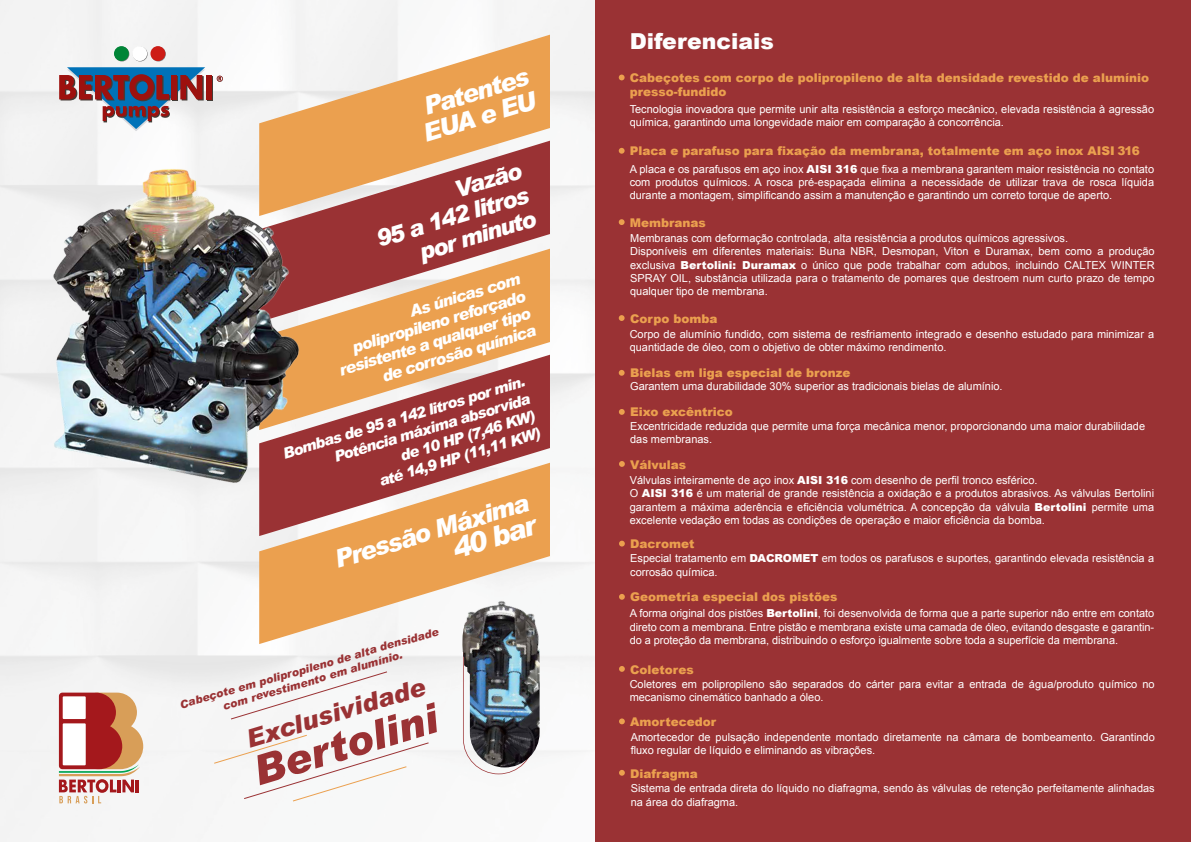
<style>
.page{position:relative;width:1191px;height:842px;background:#fff}
.page>*{position:absolute;margin:0;border:0;box-sizing:border-box;transform-origin:0 0}
.t1{font:italic 900 41px "Arial";color:#9a3234}
.t2{font:italic 900 27.8px "Arial";color:#fff}
.t3{font:italic 900 24.8px/25px "Arial";color:#fff;text-align:center}
.t4{font:italic 900 24.8px "Arial";color:#9a3234}
.t5{font:italic 900 23px/25px "Arial";color:#fff;text-align:right}
.t6{font:900 22px "Arial";color:#fefefe}
.t7{font:italic 900 16px/18px "Arial";color:#fff;text-align:right}
.t8{font:italic 900 15px/18px "Arial";color:#fff;text-align:right}
.t9{font:900 12px/14.4px "Arial";color:#eba04f}
.t10{font:11px/13.2px "Arial";color:#fff}
.t11{font:italic 900 11px/13px "Arial";color:#9a3234;text-align:center}
.s1{font-weight:900}
</style>
<div class="page">
<div style="left:0;top:0;width:595px;height:842px;background:#f5f5f5"></div>
<div style="left:57px;top:72px;width:24px;height:25px;background:#f5f5f5"></div>
<div style="left:57px;top:76px;width:24px;height:28px;background:#efefef"></div>
<div style="left:204px;top:72px;width:12px;height:23px;background:#f9f9f9"></div>
<svg style="left:205px;top:91px;width:11px;height:13px"></svg>
<div style="left:56px;top:73px;width:22px;height:27px;background:#f5f5f5"></div>
<div style="left:56px;top:76px;width:24px;height:27px;background:#f4f4f5"></div>
<svg style="left:205px;top:75px;width:10px;height:28px"></svg>
<svg style="left:59px;top:67px;width:146px;height:64px"></svg>
<svg style="left:158px;top:103px;width:13px;height:2px"></svg>
<svg style="left:158px;top:105px;width:14px;height:15px"></svg>
<svg style="left:217px;top:76px;width:6px;height:6px"></svg>
<div style="left:114px;top:46px;width:15px;height:15px;background:#008537;border-radius:50%"></div>
<svg style="left:133px;top:47px;width:15px;height:14px"></svg>
<div style="left:132px;top:46px;width:15px;height:15px;background:#fff;border-radius:50%"></div>
<svg style="left:151px;top:47px;width:15px;height:14px"></svg>
<div style="left:150px;top:46px;width:15px;height:15px;background:#cd1c16;border-radius:50%"></div>
<div style="left:595px;top:0;width:596px;height:842px;background:#9a3234"></div>
<svg style="left:259px;top:35px;width:291px;height:106px;fill:#eba04f"></svg>
<svg style="left:259px;top:141px;width:291px;height:108px;background:#b96551"></svg>
<svg style="left:308px;top:249px;width:242px;height:106px;background:#da935f"></svg>
<svg style="left:259px;top:536px;width:291px;height:108px;fill:#eba04f"></svg>
<svg style="left:259px;top:355px;width:291px;height:181px;background:#c17259"></svg>
<img style="left:35px;top:160px;width:273px;height:333px">
<svg style="left:619px;top:594px;width:6px;height:6px"></svg>
<svg style="left:619px;top:541px;width:6px;height:5px"></svg>
<svg style="left:619px;top:409px;width:5px;height:6px"></svg>
<svg style="left:619px;top:370px;width:5px;height:6px"></svg>
<svg style="left:619px;top:315px;width:5px;height:6px"></svg>
<svg style="left:619px;top:219px;width:5px;height:6px"></svg>
<svg style="left:619px;top:148px;width:5px;height:6px"></svg>
<svg style="left:619px;top:75px;width:5px;height:5px"></svg>
<svg style="left:213px;top:734px;width:217px;height:68px"></svg>
<div style="left:230px;top:671px;width:158px;height:49px;background:#f6f6f6"></div>
<svg style="left:59px;top:693px;width:85px;height:110px"></svg>
<svg style="left:619px;top:666px;width:6px;height:6px"></svg>
<svg style="left:619px;top:718px;width:6px;height:6px"></svg>
<svg style="left:619px;top:770px;width:6px;height:6px"></svg>
<svg style="left:619px;top:461px;width:6px;height:6px"></svg>
<svg style="left:463px;top:767px;width:71px;height:7px"></svg>
<img style="left:461px;top:592px;width:78px;height:175px">
<h3 class="t3" style="left:412px;top:97px;width:118px;rotate:-17deg">Patentes<br>EUA e EU</h3>
<h3 class="t5" style="left:365px;top:204px;width:160px;rotate:-17deg">Vazão<br>95 a 142 litros por minuto</h3>
<h3 class="t7" style="left:326px;top:327px;width:201px;rotate:-17deg">As únicas com polipropileno reforçado resistente a qualquer tipo de corrosão química</h3>
<h3 class="t8" style="left:281px;top:445px;width:253px;rotate:-17deg">Bombas de 95 a 142 litros por min.<br>Potência máxima absorvida<br>de 10 HP (7,46 KW)<br>até 14,9 HP (11,11 KW)</h3>
<h3 class="t3" style="left:331px;top:547px;width:203px;rotate:-17deg">Pressão Máxima</h3>
<h2 class="t2" style="left:448px;top:533px;width:88px;rotate:-17deg">40 bar</h2>
<p class="t11" style="left:178px;top:698px;width:270px;rotate:-16deg">Cabeçote em polipropileno de alta densidade com revestimento em alumínio.</p>
<h3 class="t4" style="left:242px;top:725px;width:187px;rotate:-17deg">Exclusividade</h3>
<h1 class="t1" style="left:247px;top:748px;width:192px;rotate:-17deg">Bertolini</h1>
<h3 class="t6" style="left:629px;top:25px;width:146px">Diferenciais</h3>
<p class="t9" style="left:629px;top:70px;width:521px">Cabeçotes com corpo de polipropileno de alta densidade revestido de alumínio presso-fundido</p>
<p class="t10" style="left:629px;top:103px;width:526px">Tecnologia inovadora que permite unir alta resistência a esforço mecânico, elevada resistência à agressão química, garantindo uma longevidade maior em comparação à concorrência.</p>
<p class="t9" style="left:629px;top:143px;width:511px">Placa e parafuso para fixação da membrana, totalmente em aço inox AISI 316</p>
<p class="t10" style="left:629px;top:162px;width:526px;text-align:justify">A placa e os parafusos em aço inox <span class="s1">AISI 316</span> que fixa a membrana garantem maior resistência no contato com produtos químicos. A rosca pré-espaçada elimina a necessidade de utilizar trava de rosca líquida durante a montagem, simplificando assim a manutenção e garantindo um correto torque de aperto.</p>
<p class="t9" style="left:629px;top:215px;width:78px">Membranas</p>
<p class="t10" style="left:630px;top:232px;width:526px">Membranas com deformação controlada, alta resistência a produtos químicos agressivos.<br>Disponíveis em diferentes materiais: Buna NBR, Desmopan, Viton e Duramax, bem como a produção exclusiva <span class="s1">Bertolini: Duramax</span> o único que pode trabalhar com adubos, incluindo CALTEX WINTER SPRAY OIL, substância utilizada para o tratamento de pomares que destroem num curto prazo de tempo qualquer tipo de membrana.</p>
<p class="t9" style="left:630px;top:311px;width:89px">Corpo bomba</p>
<p class="t10" style="left:629px;top:327px;width:526px">Corpo de alumínio fundido, com sistema de resfriamento integrado e desenho estudado para minimizar a quantidade de óleo, com o objetivo de obter máximo rendimento.</p>
<p class="t9" style="left:630px;top:365px;width:222px">Bielas em liga especial de bronze</p>
<p class="t10" style="left:630px;top:380px;width:374px">Garantem uma durabilidade 30% superior as tradicionais bielas de alumínio.</p>
<p class="t9" style="left:630px;top:404px;width:104px">Eixo excêntrico</p>
<p class="t10" style="left:630px;top:420px;width:516px">Excentricidade reduzida que permite uma força mecânica menor, proporcionando uma maior durabilidade das membranas.</p>
<p class="t9" style="left:630px;top:457px;width:58px">Válvulas</p>
<p class="t10" style="left:629px;top:474px;width:526px">Válvulas inteiramente de aço inox <span class="s1">AISI 316</span> com desenho de perfil tronco esférico.<br>O <span class="s1">AISI 316</span> é um material de grande resistência a oxidação e a produtos abrasivos. As válvulas Bertolini garantem a máxima aderência e eficiência volumétrica. A concepção da válvula <span class="s1">Bertolini</span> permite uma excelente vedação em todas as condições de operação e maior eficiência da bomba.</p>
<p class="t9" style="left:630px;top:536px;width:66px">Dacromet</p>
<p class="t10" style="left:630px;top:552px;width:525px">Especial tratamento em <span class="s1">DACROMET</span> em todos os parafusos e suportes, garantindo elevada resistência a corrosão química.</p>
<p class="t9" style="left:630px;top:589px;width:209px">Geometria especial dos pistões</p>
<p class="t10" style="left:629px;top:607px;width:526px;text-align:justify">A forma original dos pistões <span class="s1">Bertolini</span>, foi desenvolvida de forma que a parte superior não entre em contato direto com a membrana. Entre pistão e membrana existe uma camada de óleo, evitando desgaste e garantin&shy;do a proteção da membrana, distribuindo o esforço igualmente sobre toda a superfície da membrana.</p>
<p class="t9" style="left:630px;top:662px;width:65px">Coletores</p>
<p class="t10" style="left:629px;top:678px;width:526px">Coletores em polipropileno são separados do cárter para evitar a entrada de água/produto químico no mecanismo cinemático banhado a óleo.</p>
<p class="t9" style="left:630px;top:714px;width:87px">Amortecedor</p>
<p class="t10" style="left:630px;top:730px;width:525px">Amortecedor de pulsação independente montado diretamente na câmara de bombeamento. Garantindo fluxo regular de líquido e eliminando as vibrações.</p>
<p class="t9" style="left:630px;top:766px;width:69px">Diafragma</p>
<p class="t10" style="left:630px;top:782px;width:525px">Sistema de entrada direta do líquido no diafragma, sendo às válvulas de retenção perfeitamente alinhadas na área do diafragma.</p>
</div>
